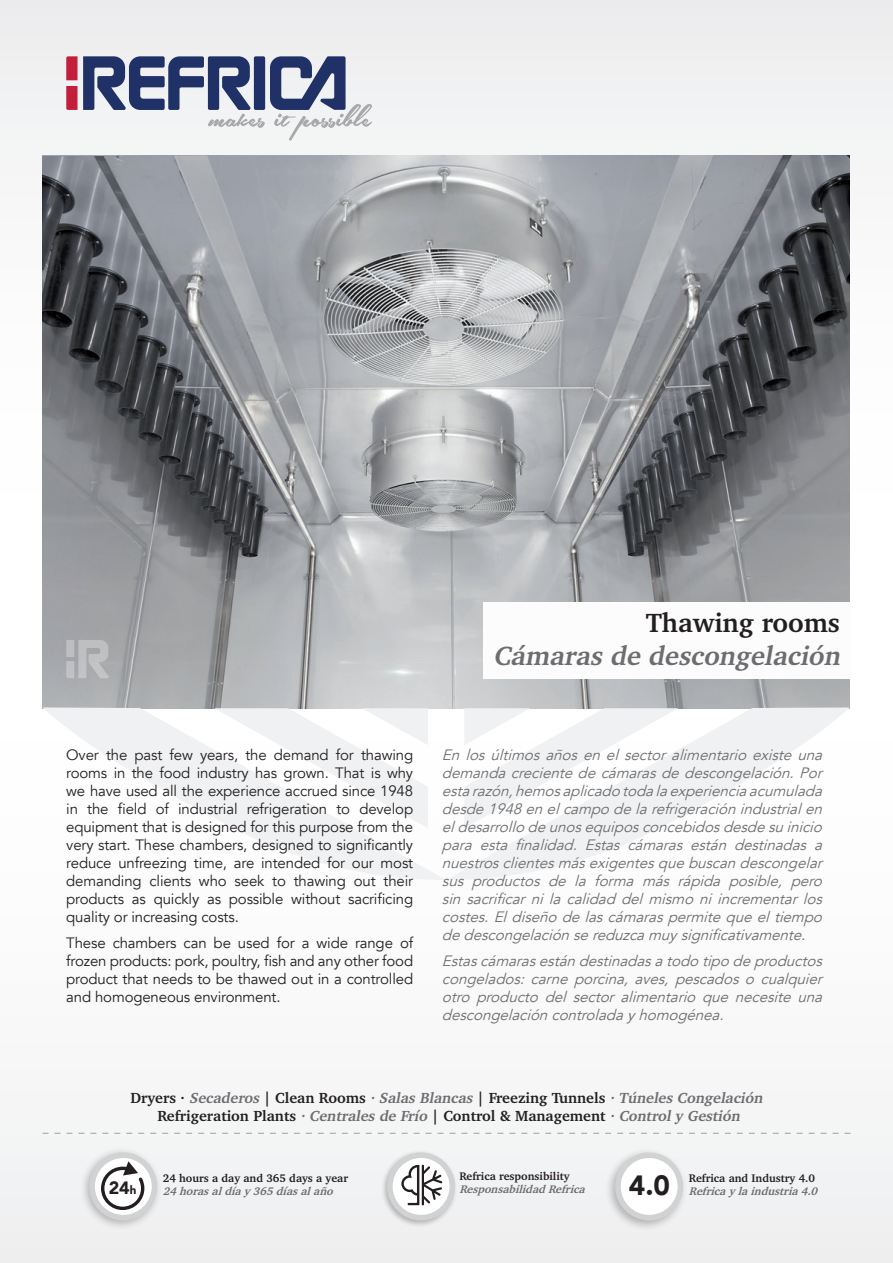
<style>
.page{position:relative;width:893px;height:1263px;background:#f6f6f7}
.page>*{position:absolute;margin:0;border:0;box-sizing:border-box;transform-origin:0 0}
.t1{font:900 27.75px "Avenir";color:#231f20}
.t2{font:italic 700 27px "Charter IT Cby BT";color:#6c6d70}
.t3{font:700 27px "Charter IT Cby BT";color:#231f20}
.t4{font:900 17.85px "Avenir";color:#231f20}
.t5{font:italic 15px/18px "Avenir";color:#6c6d70;text-align:justify}
.t6{font:15px/18px "Avenir";letter-spacing:-.01em;color:#231f20;text-align:justify}
.t7{font:italic 700 15px/18px "Charter IT Cby BT";color:#6c6d70;text-align:center}
.t8{font:italic 700 11.25px "Charter IT Cby BT";color:#6c6d70}
.t9{font:700 11.25px "Charter IT Cby BT";color:#231f20}
.s1{font-style:normal;color:#231f20}
.s2{font-size:11.55px}
</style>
<div class="page">
<svg style="left:66px;top:56px;width:306px;height:84px"></svg>
<img style="left:43px;top:155px;width:807px;height:552px">
<svg style="left:43px;top:707px;width:403px;height:2px"></svg>
<svg style="left:446px;top:707px;width:404px;height:2px"></svg>
<svg style="left:43px;top:1133px;width:807px;height:1px"></svg>
<div style="left:483px;top:602px;width:367px;height:76px;background:#fcfcfc"></div>
<svg style="left:66px;top:640px;width:43px;height:38px"></svg>
<div style="left:79px;top:1146px;width:84px;height:84px;background:#231f20;opacity:.3"></div>
<div style="left:89px;top:1152px;width:68px;height:68px;background:#d1d2d4;border-radius:50%"></div>
<div style="left:95px;top:1158px;width:57px;height:57px;background:#fff;border-radius:50%"></div>
<svg style="left:101px;top:1161px;width:43px;height:49px"></svg>
<div style="left:380px;top:1149px;width:78px;height:78px;background:#231f20;opacity:.3"></div>
<div style="left:387px;top:1152px;width:68px;height:68px;background:#d1d2d4;border-radius:33px"></div>
<div style="left:393px;top:1158px;width:57px;height:57px;background:#fff;border-radius:50%"></div>
<svg style="left:401px;top:1165px;width:41px;height:40px"></svg>
<div style="left:604px;top:1147px;width:84px;height:84px;background:#231f20;opacity:.3"></div>
<div style="left:615px;top:1152px;width:68px;height:68px;background:#d1d2d4;border-radius:34px"></div>
<div style="left:621px;top:1158px;width:57px;height:57px;background:#fff;border-radius:50%"></div>
<h2 class="t3" style="left:646px;top:606px;width:196px">Thawing rooms</h2>
<h2 class="t2" style="left:493px;top:639px;width:354px">Cámaras de descongelación</h2>
<p class="t6" style="left:66px;top:746px;width:348px">Over the past few years, the demand for thawing rooms in the food industry has grown. That is why we have used all the experience accrued since 1948 in the field of industrial refrigeration to develop equipment that is designed for this purpose from the very start. These chambers, designed to significantly reduce unfreezing time, are intended for our most demanding clients who seek to thawing out their products as quickly as possible without sacrificing quality or increasing costs.</p>
<p class="t6" style="left:66px;top:934px;width:348px">These chambers can be used for a wide range of frozen products: pork, poultry, fish and any other food product that needs to be thawed out in a controlled and homogeneous environment.</p>
<p class="t5" style="left:442px;top:746px;width:386px">En los últimos años en el sector alimentario existe una demandacrecientedecámarasdedescongelación.Por estarazón,hemosaplicadotodalaexperienciaacumulada desde1948enelcampodelarefrigeraciónindustrialen eldesarrollodeunosequiposconcebidosdesdesuinicio para esta finalidad. Estas cámaras están destinadas a nuestrosclientesmásexigentesquebuscandescongelar sus productos de la forma más rápida posible, pero sin sacrificar ni la calidad del mismo ni incrementar los costes.Eldiseñodelascámaraspermitequeeltiempo dedescongelaciónsereduzcamuysignificativamente.</p>
<p class="t5" style="left:442px;top:952px;width:386px">Estascámarasestándestinadasatodotipodeproductos congelados: carne porcina, aves, pescados o cualquier otro producto del sector alimentario que necesite una descongelacióncontroladayhomogénea.</p>
<p class="t7" style="left:130px;top:1089px;width:637px"><span class="s1">D ry e r s ·</span> Secaderos <span class="s1">| C l e a n Ro o m s</span> · Salas Blancas <span class="s1">| Fr e e z i n g Tu n n e l s</span> · Túneles Congelación<br><span class="s1">Refrigeration Plants</span> · Centrales de Frío <span class="s1">| Control &amp; Management</span> · Control y Gestión</p>
<p class="t9" style="left:459px;top:1169px;width:112px">Refrica responsibility</p>
<p class="t8" style="left:459px;top:1182px;width:130px">ResponsabilidadRefrica</p>
<p class="t9" style="left:163px;top:1171px;width:187px">24 hours a day and 365 days a year</p>
<p class="t8" style="left:163px;top:1184px;width:175px">24horasaldíay 365díasalaño</p>
<p class="t4" style="left:109px;top:1172px;width:29px">24<span class="s2">h</span></p>
<h1 class="t1" style="left:629px;top:1162px;width:43px">4.0</h1>
<p class="t9" style="left:689px;top:1171px;width:128px">Refrica and Industry 4.0</p>
<p class="t8" style="left:689px;top:1184px;width:133px">Refricay laindustria4.0</p>
</div>
